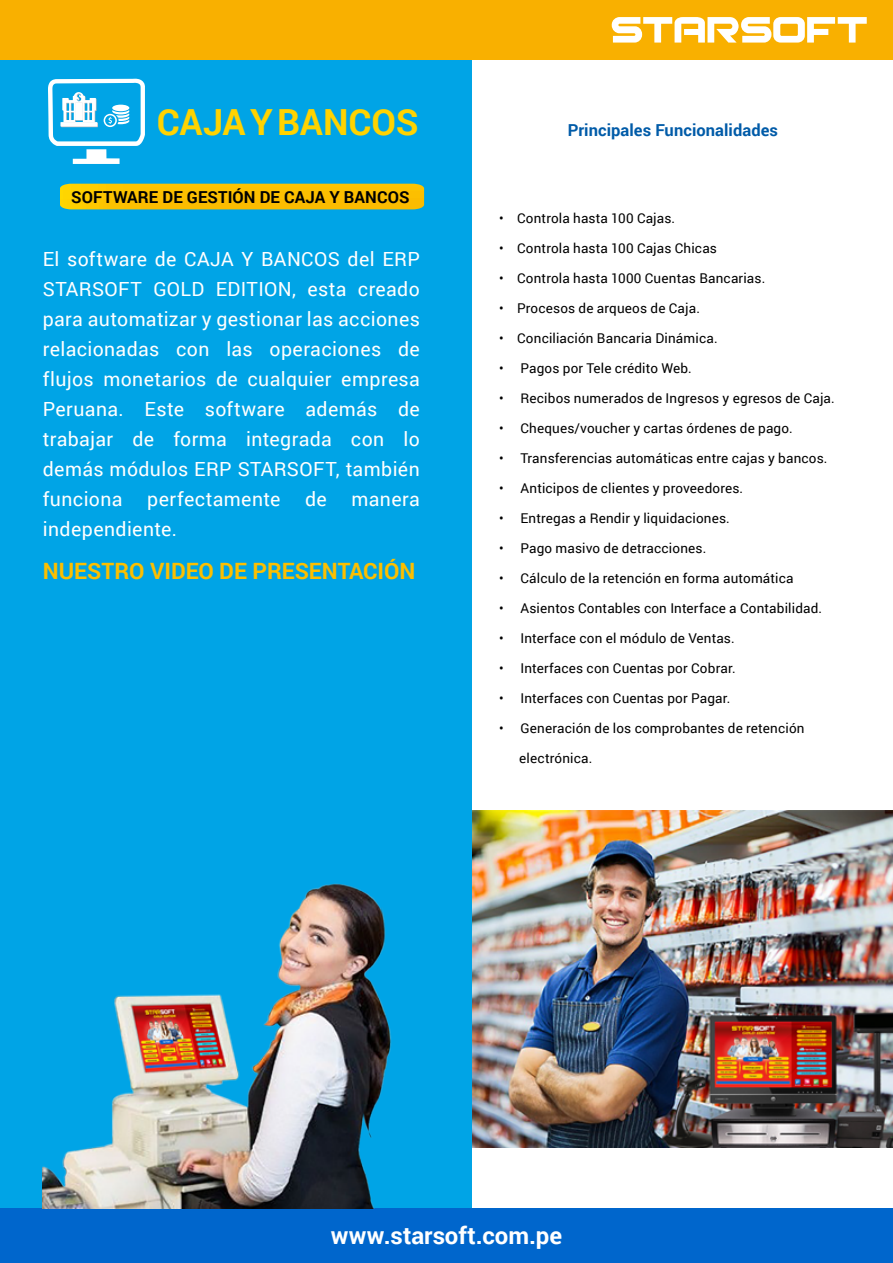
<style>
.page{position:relative;width:893px;height:1263px;background:#fff}
.page>*{position:absolute;margin:0;border:0;box-sizing:border-box;transform-origin:0 0}
.t1{font:700 36px "Roboto";letter-spacing:-.005em;color:#ffd300}
.t2{font:700 24px "Roboto";color:#fff}
.t3{font:700 22.5px "Roboto";color:#fcbf00}
.t4{font:19.5px/30px "Roboto";letter-spacing:.02em;color:#fff;text-align:justify}
.t5{font:700 16.5px "Roboto";letter-spacing:.005em;color:#000}
.t6{font:700 16.5px "Roboto";letter-spacing:.005em;color:#005ba8}
.t7{font:13.5px "Roboto";letter-spacing:.01em;color:#000}
</style>
<div class="page">
<div style="left:0;top:60px;width:472px;height:1148px;background:#00a4e6"></div>
<div style="left:0;top:1208px;width:893px;height:55px;background:#06c"></div>
<div style="left:0;top:0;width:893px;height:60px;background:#f9b000"></div>
<svg style="left:612px;top:17px;width:255px;height:26px"></svg>
<svg style="left:48px;top:79px;width:97px;height:85px"></svg>
<img style="left:42px;top:867px;width:407px;height:341px">
<img style="left:472px;top:810px;width:421px;height:337px">
<svg style="left:60px;top:184px;width:364px;height:25px;background:#fbc100"></svg>
<h1 class="t1" style="left:157px;top:96px;width:263px">CAJA Y BANCOS</h1>
<p class="t5" style="left:71px;top:186px;width:340px">SOFTWARE DE GESTIÓN DE CAJA Y BANCOS</p>
<p class="t4" style="left:43px;top:243px;width:379px">El software de CAJA Y BANCOS del ERP STARSOFT GOLD EDITION, esta creado para automatizar y gestionar las acciones relacionadas con las operaciones de flujos monetarios de cualquier empresa Peruana. Este software además de trabajar de forma integrada con lo demás módulos ERP STARSOFT, también funciona</p>
<h3 class="t4" style="left:147px;top:483px;width:135px">perfectamente</h3>
<h3 class="t4" style="left:305px;top:483px;width:23px">de</h3>
<h3 class="t4" style="left:351px;top:483px;width:70px">manera</h3>
<h3 class="t4" style="left:43px;top:513px;width:136px">independiente.</h3>
<h3 class="t3" style="left:43px;top:555px;width:374px">NUESTRO VIDEO DE PRESENTACIÓN</h3>
<p class="t6" style="left:568px;top:118px;width:212px">Principales Funcionalidades</p>
<p class="t7" style="left:499px;top:209px;width:178px">• Controla hasta 100 Cajas.</p>
<p class="t7" style="left:499px;top:239px;width:219px">• Controla hasta 100 Cajas Chicas</p>
<p class="t7" style="left:499px;top:269px;width:268px">• Controla hasta 1000 Cuentas Bancarias.</p>
<p class="t7" style="left:499px;top:299px;width:202px">• Procesos de arqueos de Caja.</p>
<p class="t7" style="left:499px;top:329px;width:220px">• Conciliación Bancaria Dinámica.</p>
<p class="t7" style="left:499px;top:359px;width:194px">• Pagos por Tele crédito Web.</p>
<p class="t7" style="left:499px;top:389px;width:337px">• Recibos numerados de Ingresos y egresos de Caja.</p>
<p class="t7" style="left:499px;top:419px;width:295px">• Cheques/voucher y cartas órdenes de pago.</p>
<p class="t7" style="left:499px;top:449px;width:330px">• Transferencias automáticas entre cajas y bancos.</p>
<p class="t7" style="left:499px;top:479px;width:246px">• Anticipos de clientes y proveedores.</p>
<p class="t7" style="left:499px;top:509px;width:232px">• Entregas a Rendir y liquidaciones.</p>
<p class="t7" style="left:499px;top:539px;width:209px">• Pago masivo de detracciones.</p>
<p class="t7" style="left:499px;top:569px;width:296px">• Cálculo de la retención en forma automática</p>
<p class="t7" style="left:499px;top:599px;width:325px">• Asientos Contables con Interface a Contabilidad.</p>
<p class="t7" style="left:499px;top:629px;width:237px">• Interface con el módulo de Ventas.</p>
<p class="t7" style="left:499px;top:659px;width:238px">• Interfaces con Cuentas por Cobrar.</p>
<p class="t7" style="left:499px;top:689px;width:233px">• Interfaces con Cuentas por Pagar.</p>
<p class="t7" style="left:499px;top:719px;width:307px">• Generación de los comprobantes de retención</p>
<p class="t7" style="left:519px;top:749px;width:75px">electrónica.</p>
<h2 class="t2" style="left:331px;top:1218px;width:233px">www.starsoft.com.pe</h2>
</div>
